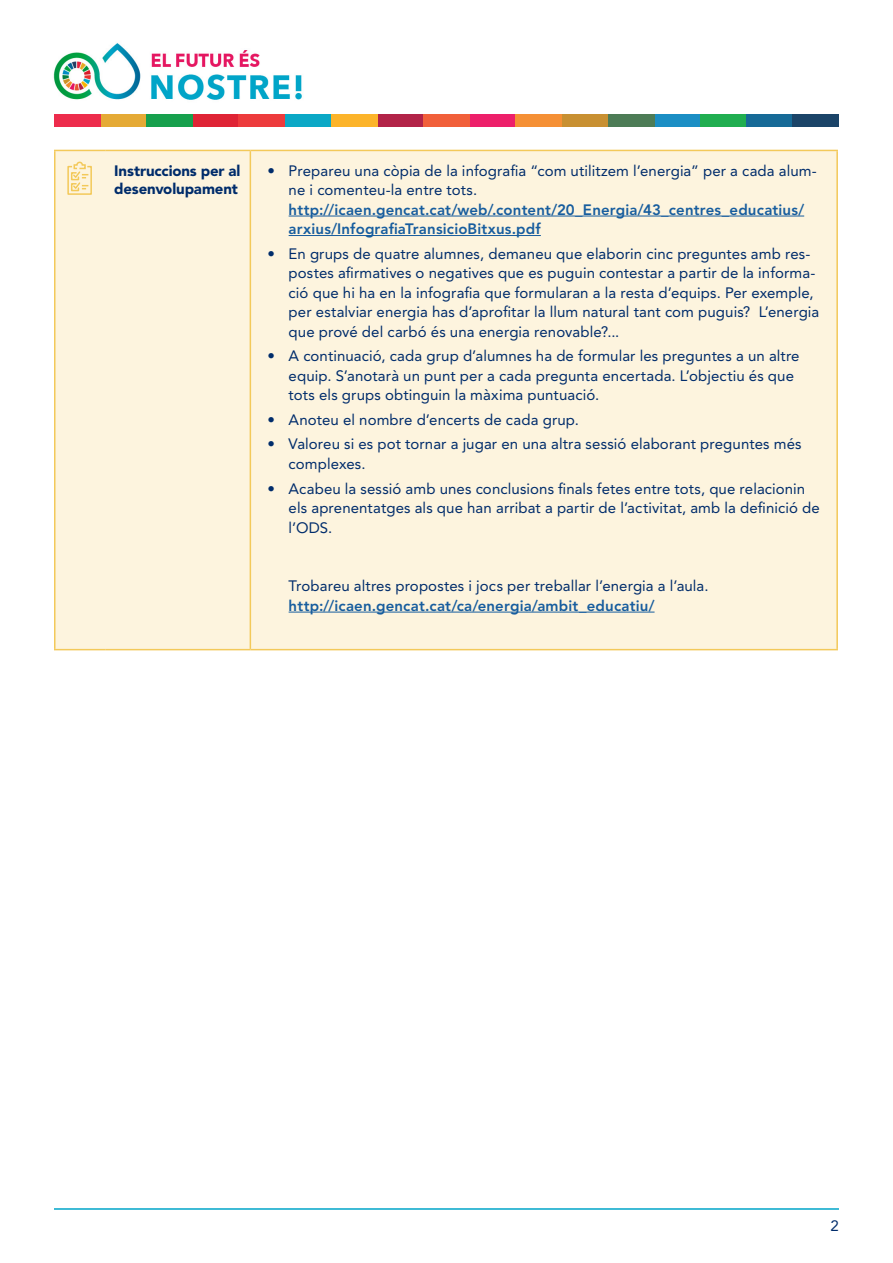
<style>
.page{position:relative;width:893px;height:1263px;background:#fff}
.page>*{position:absolute;margin:0;border:0;box-sizing:border-box;transform-origin:0 0}
.t1{font:15px/19.5px "Avenir LT Std";letter-spacing:.005em;color:#002c6b}
.t2{font:800 15px/19.5px "Avenir LT Std";letter-spacing:.01em;color:#175d9e}
.t3{font:900 15px/18px "Avenir LT Std";letter-spacing:-.01em;color:#002c6b}
</style>
<div class="page">
<div style="left:377px;top:114px;width:46px;height:13px;background:#b22348"></div>
<div style="left:193px;top:114px;width:46px;height:13px;background:#df2435"></div>
<div style="left:562px;top:114px;width:46px;height:13px;background:#c89032"></div>
<div style="left:100px;top:114px;width:46px;height:13px;background:#e5aa35"></div>
<div style="left:470px;top:114px;width:46px;height:13px;background:#ed1f6a"></div>
<div style="left:285px;top:114px;width:46px;height:13px;background:#0ba8c6"></div>
<div style="left:654px;top:114px;width:46px;height:13px;background:#1b8ec4"></div>
<div style="left:54px;top:114px;width:46px;height:13px;background:#ed2c4c"></div>
<div style="left:423px;top:114px;width:47px;height:13px;background:#f15f3a"></div>
<div style="left:239px;top:114px;width:46px;height:13px;background:#ed3b3c"></div>
<div style="left:608px;top:114px;width:46px;height:13px;background:#4d7c56"></div>
<div style="left:146px;top:114px;width:47px;height:13px;background:#16a04d"></div>
<div style="left:516px;top:114px;width:46px;height:13px;background:#f59035"></div>
<div style="left:331px;top:114px;width:46px;height:13px;background:#fcb42a"></div>
<div style="left:700px;top:114px;width:47px;height:13px;background:#20ae50"></div>
<div style="left:747px;top:114px;width:46px;height:13px;background:#166a97"></div>
<div style="left:793px;top:114px;width:46px;height:13px;background:#1b4468"></div>
<img style="left:53px;top:43px;width:249px;height:57px">
<hr style="left:54px;top:1208px;width:785px;height:2px;background:#01a5c8">
<div style="left:56px;top:151px;width:780px;height:498px;background:#fdf4de"></div>
<hr style="left:54px;top:150px;width:52px;height:1px;background:#f3c95a">
<hr style="left:54px;top:151px;width:2px;height:498px;background:#f3c95a">
<hr style="left:106px;top:150px;width:144px;height:1px;background:#f3c95a">
<hr style="left:250px;top:150px;width:588px;height:1px;background:#f3c95a">
<hr style="left:836px;top:151px;width:2px;height:498px;background:#f3c95a">
<hr style="left:54px;top:649px;width:52px;height:1px;background:#f3c95a">
<hr style="left:106px;top:649px;width:144px;height:1px;background:#f3c95a">
<hr style="left:250px;top:649px;width:588px;height:1px;background:#f3c95a">
<hr style="left:250px;top:151px;width:1px;height:498px;background:#f3c95a">
<hr style="left:289px;top:216px;width:515px;height:1px;background:#175d9e">
<hr style="left:289px;top:235px;width:252px;height:1px;background:#175d9e">
<hr style="left:289px;top:612px;width:366px;height:1px;background:#175d9e">
<svg style="left:67px;top:161px;width:26px;height:35px"></svg>
<p class="t3" style="left:114px;top:161px;width:128px">Instruccions per al desenvolupament</p>
<p class="t1" style="left:289px;top:161px;width:530px;text-indent:-21px">• Prepareu una còpia de la infografia “com utilitzem l’energia” per a cada alum&shy;ne i comenteu-la entre tots.</p>
<p class="t2" style="left:289px;top:200px;width:517px">http://icaen.gencat.cat/web/.content/20_Energia/43_centres_educatius/ arxius/InfografiaTransicioBitxus.pdf</p>
<p class="t1" style="left:289px;top:244px;width:532px;text-indent:-21px">• En grups de quatre alumnes, demaneu que elaborin cinc preguntes amb res&shy;postes afirmatives o negatives que es puguin contestar a partir de la informa&shy;ció que hi ha en la infografia que formularan a la resta d’equips. Per exemple, per estalviar energia has d’aprofitar la llum natural tant com puguis? L’energia que prové del carbó és una energia renovable?...</p>
<p class="t1" style="left:289px;top:346px;width:512px;text-indent:-21px">• A continuació, cada grup d’alumnes ha de formular les preguntes a un altre equip. S’anotarà un punt per a cada pregunta encertada. L’objectiu és que tots els grups obtinguin la màxima puntuació.</p>
<p class="t1" style="left:267px;top:410px;width:313px">• Anoteu el nombre d’encerts de cada grup.</p>
<p class="t1" style="left:289px;top:435px;width:514px;text-indent:-21px">• Valoreu si es pot tornar a jugar en una altra sessió elaborant preguntes més complexes.</p>
<p class="t1" style="left:289px;top:479px;width:533px;text-indent:-21px">• Acabeu la sessió amb unes conclusions finals fetes entre tots, que relacionin els aprenentatges als que han arribat a partir de l’activitat, amb la definició de l’ODS.</p>
<p class="t1" style="left:289px;top:576px;width:421px">Trobareu altres propostes i jocs per treballar l’energia a l’aula.</p>
<p class="t2" style="left:289px;top:596px;width:367px">http://icaen.gencat.cat/ca/energia/ambit_educatiu/</p>
<p class="t1" style="left:831px;top:1216px;width:10px">2</p>
</div>
